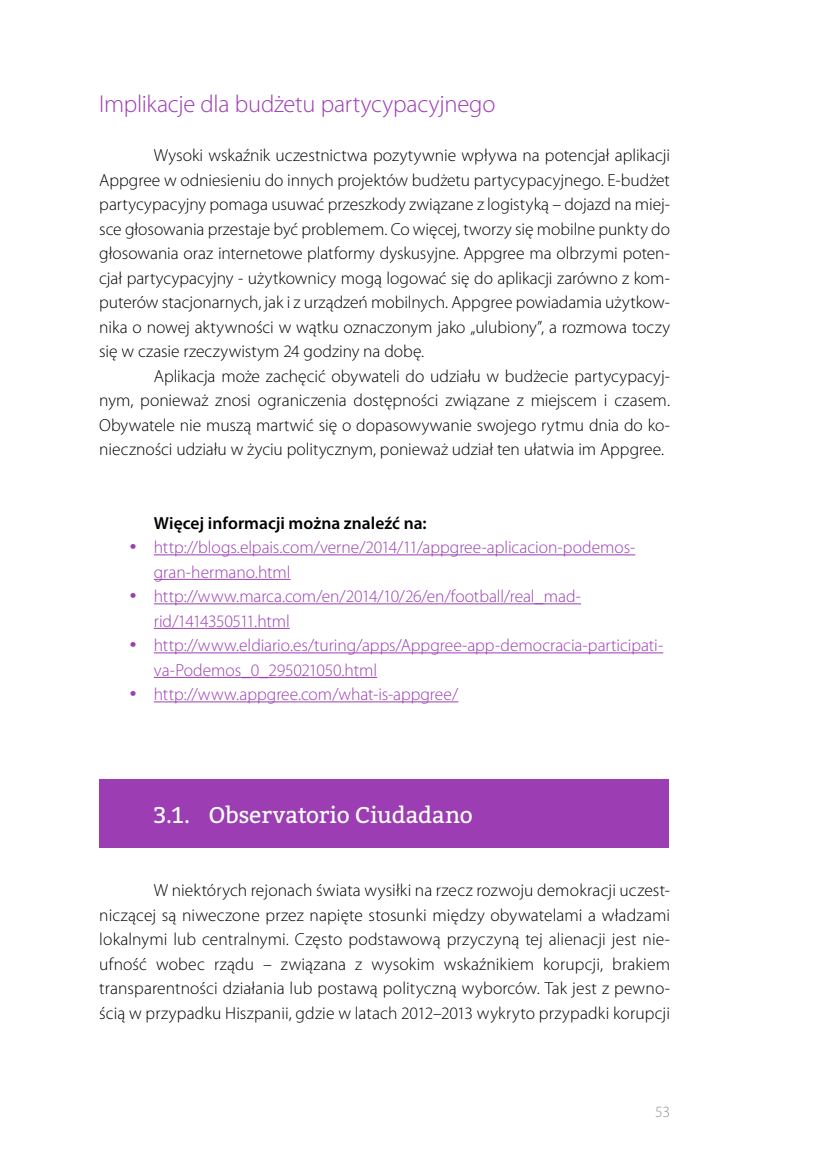
<style>
.page{position:relative;width:819px;height:1166px;background:#fff}
.page>*{position:absolute;margin:0;border:0;box-sizing:border-box;transform-origin:0 0}
.t1{font:300 24.5px "Myriad Pro";letter-spacing:-.01em;color:#9c3db3}
.t2{font:22.75px "Bitter";letter-spacing:-.005em;color:#fff}
.t3{font:300 17.5px/24.5px "Myriad Pro";color:#000;text-align:justify}
.t4{font:300 17.5px/24.5px "Myriad Pro";letter-spacing:-.005em;color:#9c3db3}
.t5{font:600 17.5px "Myriad Pro";color:#000}
.t6{font:300 15.75px "Myriad Pro";color:#919396}
</style>
<div class="page">
<hr style="left:154px;top:554px;width:481px;height:1px;background:#9c3db3">
<hr style="left:154px;top:579px;width:136px;height:1px;background:#9c3db3">
<hr style="left:154px;top:603px;width:427px;height:1px;background:#9c3db3">
<hr style="left:154px;top:628px;width:136px;height:1px;background:#9c3db3">
<hr style="left:154px;top:652px;width:509px;height:1px;background:#9c3db3">
<hr style="left:154px;top:677px;width:223px;height:1px;background:#9c3db3">
<hr style="left:154px;top:701px;width:304px;height:1px;background:#9c3db3">
<div style="left:99px;top:778px;width:569px;height:69px;background:#9c3db3"></div>
<h1 class="t1" style="left:99px;top:90px;width:397px">Implikacje dla budżetu partycypacyjnego</h1>
<p class="t3" style="left:99px;top:143px;width:572px;text-indent:55px">Wysoki wskaźnik uczestnictwa pozytywnie wpływa na potencjał aplikacji Appgree w odniesieniu do innych projektów budżetu partycypacyjnego. E-budżet partycypacyjny pomaga usuwać przeszkody związane z logistyką – dojazd na miej&shy;sce głosowania przestaje być problemem. Co więcej, tworzy się mobilne punkty do głosowania oraz internetowe platformy dyskusyjne. Appgree ma olbrzymi poten&shy;cjał partycypacyjny - użytkownicy mogą logować się do aplikacji zarówno z kom&shy;puterów stacjonarnych, jak i z urządzeń mobilnych. Appgree powiadamia użytkow&shy;nika o nowej aktywności w wątku oznaczonym jako „ulubiony”, a rozmowa toczy się w czasie rzeczywistym 24 godziny na dobę.</p>
<p class="t3" style="left:99px;top:364px;width:572px;text-indent:55px">Aplikacja może zachęcić obywateli do udziału w budżecie partycypacyj&shy;nym, ponieważ znosi ograniczenia dostępności związane z miejscem i czasem.<br>Obywatele nie muszą martwić się o dopasowywanie swojego rytmu dnia do ko&shy;nieczności udziału w życiu politycznym, ponieważ udział ten ułatwia im Appgree.</p>
<p class="t5" style="left:154px;top:511px;width:274px">Więcej informacji można znaleźć na:</p>
<p class="t4" style="left:154px;top:535px;width:483px;text-indent:-25px">• http://blogs.elpais.com/verne/2014/11/appgree-aplicacion-podemos&shy;gran-hermano.html</p>
<p class="t4" style="left:154px;top:584px;width:428px;text-indent:-25px">• http://www.marca.com/en/2014/10/26/en/football/real_mad&shy;rid/1414350511.html</p>
<p class="t4" style="left:154px;top:633px;width:511px;text-indent:-25px">• http://www.eldiario.es/turing/apps/Appgree-app-democracia-participati&shy;va-Podemos_0_295021050.html</p>
<p class="t4" style="left:129px;top:682px;width:331px">• http://www.appgree.com/what-is-appgree/</p>
<h2 class="t2" style="left:154px;top:798px;width:320px">3.1. Observatorio Ciudadano</h2>
<p class="t3" style="left:99px;top:878px;width:572px;text-indent:55px">W niektórych rejonach świata wysiłki na rzecz rozwoju demokracji uczest&shy;niczącej są niweczone przez napięte stosunki między obywatelami a władzami lokalnymi lub centralnymi. Często podstawową przyczyną tej alienacji jest nie&shy;ufność wobec rządu – związana z wysokim wskaźnikiem korupcji, brakiem transparentności działania lub postawą polityczną wyborców. Tak jest z pewno&shy;ścią w przypadku Hiszpanii, gdzie w latach 2012–2013 wykryto przypadki korupcji</p>
<p class="t6" style="left:655px;top:1103px;width:16px">53</p>
</div>
